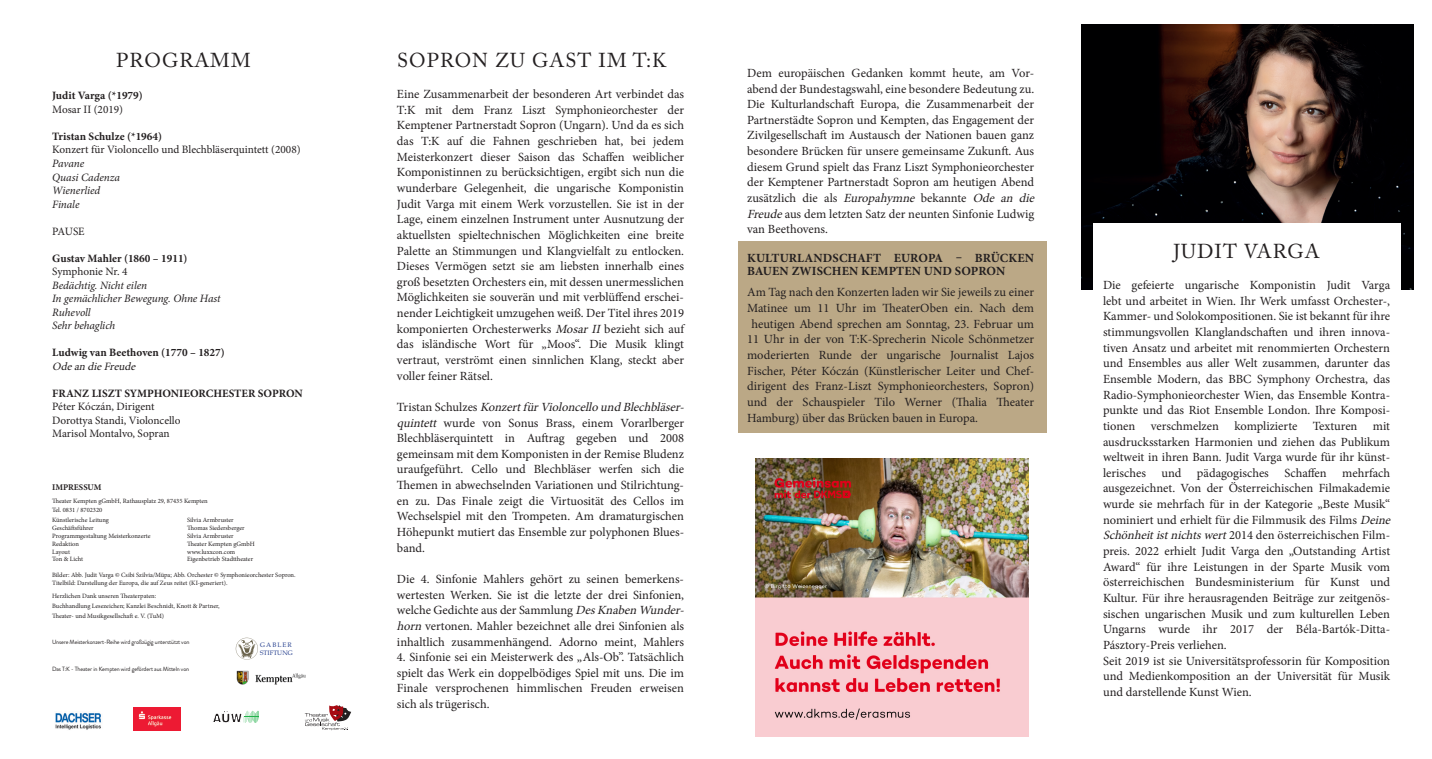
<style>
.page{position:relative;width:1432px;height:759px;background:#fff}
.page>*{position:absolute;margin:0;border:0;box-sizing:border-box;transform-origin:0 0}
.t1{font:20px "Adobe Caslon Pro";letter-spacing:.055em;color:#231f20}
.t2{font:12.5px/15.6px "Minion Pro";color:#231f20}
.t3{font:700 12.5px/13.1px "Minion Pro";letter-spacing:.01em;color:#231f20}
.t4{font:11.25px/13.5px "Minion Pro";color:#231f20}
.t5{font:700 11.25px "Minion Pro";color:#231f20}
.t6{font:italic 11.25px/13.5px "Minion Pro";letter-spacing:-.005em;color:#231f20}
.t7{font:italic 11.25px "Minion Pro";color:#231f20}
.t8{font:700 8.62px "Minion Pro";color:#231f20}
.t9{font:6.5px/9.8px "Minion Pro";color:#231f20}
.t10{font:6.5px/7.8px "Book Antiqua";color:#253f8e}
.t11{font:6.12px "Brandon Grotesque";letter-spacing:-.02em;color:#231f20}
.s1{font-style:italic}
</style>
<div class="page">
<div style="left:738px;top:241px;width:308px;height:191px;background:#bba886"></div>
<img style="left:1081px;top:25px;width:332px;height:264px">
<div style="left:1092px;top:223px;width:308px;height:139px;background:#fff"></div>
<img style="left:236px;top:670px;width:70px;height:15px">
<svg style="left:236px;top:637px;width:22px;height:22px"></svg>
<img style="left:55px;top:712px;width:46px;height:17px">
<img style="left:134px;top:707px;width:46px;height:23px">
<svg style="left:213px;top:710px;width:46px;height:13px"></svg>
<svg style="left:305px;top:705px;width:46px;height:25px"></svg>
<img style="left:755px;top:459px;width:273px;height:277px">
<h1 class="t1" style="left:116px;top:48px;width:136px">PROGRAMM</h1>
<p class="t5" style="left:52px;top:88px;width:92px">Judit Varga (*1979)</p>
<p class="t4" style="left:52px;top:103px;width:72px">Mosar II (2019)</p>
<p class="t5" style="left:52px;top:128px;width:111px">Tristan Schulze (*1964)</p>
<p class="t4" style="left:52px;top:143px;width:250px">Konzert für Violoncello und Blechbläserquintett (2008)</p>
<p class="t6" style="left:52px;top:156px;width:69px">Pavane<br>Quasi Cadenza<br>Wienerlied<br>Finale</p>
<p class="t4" style="left:52px;top:224px;width:34px">PAUSE</p>
<p class="t5" style="left:52px;top:250px;width:137px">Gustav Mahler (1860 – 1911)</p>
<p class="t4" style="left:52px;top:265px;width:77px">Symphonie Nr. 4</p>
<p class="t6" style="left:52px;top:278px;width:170px">Bedächtig. Nicht eilen<br>In gemächlicher Bewegung. Ohne Hast<br>Ruhevoll<br>Sehr behaglich</p>
<p class="t5" style="left:52px;top:344px;width:174px">Ludwig van Beethoven (1770 – 1827)</p>
<p class="t7" style="left:52px;top:358px;width:88px">Odean dieFreude</p>
<p class="t5" style="left:52px;top:385px;width:252px">FRANZ LISZT SYMPHONIEORCHESTER SOPRON</p>
<p class="t4" style="left:52px;top:400px;width:130px">Péter Kóczán, Dirigent<br>Dorottya Standi, Violoncello<br>Marisol Montalvo, Sopran</p>
<p class="t8" style="left:52px;top:481px;width:51px">IMPRESSUM</p>
<p class="t9" style="left:52px;top:495px;width:157px">Theater Kempten gGmbH, Rathausplatz 29, 87435 Kempten<br>Tel. 0831 / 8702320<br>Künstlerische Leitung</p>
<p class="t9" style="left:187px;top:515px;width:48px">Silvia Armbruster</p>
<p class="t9" style="left:52px;top:523px;width:43px">Geschäftsführer</p>
<p class="t9" style="left:187px;top:523px;width:59px">Thomas Siedersberger</p>
<p class="t9" style="left:52px;top:530px;width:100px">Programmgestaltung Meisterkonzerte</p>
<p class="t9" style="left:187px;top:530px;width:48px">Silvia Armbruster</p>
<p class="t9" style="left:52px;top:538px;width:28px">Redaktion</p>
<p class="t9" style="left:187px;top:538px;width:69px">Theater Kempten gGmbH</p>
<p class="t9" style="left:52px;top:546px;width:19px">Layout</p>
<p class="t9" style="left:187px;top:546px;width:50px">www.luxxcon.com</p>
<p class="t9" style="left:52px;top:554px;width:33px">Ton &amp; Licht</p>
<p class="t9" style="left:187px;top:554px;width:67px">Eigenbetrieb Stadttheater</p>
<p class="t9" style="left:52px;top:571px;width:245px;line-height:7.9px">Bilder: Abb. Judit Varga © Csibi Szilvia/Müpa; Abb. Orchester © Symphonieorchester Sopron.<br>Titelbild: Darstellung der Europa, die auf Zeus reitet (KI-generiert).</p>
<p class="t9" style="left:52px;top:591px;width:169px">Herzlichen Dank unseren Theaterpaten:<br>Buchhandlung Lesezeichen; Kanzlei Beschnidt, Knott &amp; Partner,<br>Theater- und Musikgesellschaft e. V. (TuM)</p>
<p class="t11" style="left:52px;top:637px;width:139px">Unsere Meisterkonzert-Reihe wird großzügig unterstützt von</p>
<p class="t11" style="left:52px;top:664px;width:139px">Das T:K - Theater in Kempten wird gefördert aus Mitteln von</p>
<p class="t10" style="left:260px;top:640px;width:34px">GABLER<br>STIFTUNG</p>
<h1 class="t1" style="left:397px;top:48px;width:271px">SOPRON ZU GAST IM T:K</h1>
<p class="t2" style="left:397px;top:86px;width:289px;text-align:justify">Eine Zusammenarbeit der besonderen Art verbindet das T:K mit dem Franz Liszt Symphonieorchester der Kemptener Partnerstadt Sopron (Ungarn). Und da es sich das T:K auf die Fahnen geschrieben hat, bei jedem Meisterkonzert dieser Saison das Schaffen weiblicher Komponistinnen zu berücksichtigen, ergibt sich nun die wunderbare Gelegenheit, die ungarische Komponistin Judit Varga mit einem Werk vorzustellen. Sie ist in der Lage, einem einzelnen Instrument unter Ausnutzung der aktuellsten spieltechnischen Möglichkeiten eine breite Palette an Stimmungen und Klangvielfalt zu entlocken.<br>Dieses Vermögen setzt sie am liebsten innerhalb eines groß besetzten Orchesters ein, mit dessen unermesslichen Möglichkeiten sie souverän und mit verblüffend erschei&shy;nender Leichtigkeit umzugehen weiß. Der Titel ihres 2019 komponierten Orchesterwerks <span class="s1">MosarII</span>bezieht sich auf das isländische Wort für „Moos“. Die Musik klingt vertraut, verströmt einen sinnlichen Klang, steckt aber voller feiner Rätsel.</p>
<p class="t2" style="left:397px;top:399px;width:292px">Tr i s t a n S c h u l z e s <span class="s1">KonzertfürVioloncelloundBlechbläser&shy;quintett</span> wurde von Sonus Brass, einem Vorarlberger Blechbläserquintett in Auftrag gegeben und 2008 gemeinsam mit dem Komponisten in der Remise Bludenz uraufgeführt. Cello und Blechbläser werfen sich die Themen in abwechselnden Variationen und Stilrichtung&shy;en zu. Das Finale zeigt die Virtuosität des Cellos im Wechselspiel mit den Trompeten. Am dramaturgischen Höhepunkt mutiert das Ensemble zur polyphonen Blues&shy;band.</p>
<p class="t2" style="left:397px;top:571px;width:292px">Die 4. Sinfonie Mahlers gehört zu seinen bemerkens&shy;wertesten Werken. Sie ist die letzte der drei Sinfonien, welche Gedichte aus der Sammlung <span class="s1">DesKnaben Wunder&shy;horn</span> vertonen. Mahler bezeichnet alle drei Sinfonien als inhaltlich zusammenhängend. Adorno meint, Mahlers</p>
<p class="t2" style="left:397px;top:649px;width:289px;text-align:justify">4. Sinfonie sei ein Meisterwerk des „Als-Ob”. Tatsächlich spielt das Werk ein doppelbödiges Spiel mit uns. Die im Finale versprochenen himmlischen Freuden erweisen sich als trügerisch.</p>
<p class="t2" style="left:747px;top:65px;width:292px">Dem europäischen Gedanken kommt heute, am Vor&shy;abend der Bundestagswahl, eine besondere Bedeutung zu.<br>Die Kulturlandschaft Europa, die Zusammenarbeit der Partnerstädte Sopron und Kempten, das Engagement der Zivilgesellschaft im Austausch der Nationen bauen ganz besondere Brücken für unsere gemeinsame Zukunft. Aus diesem Grund spielt das Franz Liszt Symphonieorchester der Kemptener Partnerstadt Sopron am heutigen Abend zusätzlich die als <span class="s1">Europahymne</span> bekannte <span class="s1">Ode an die Freude</span>aus dem letzten Satz der neunten Sinfonie Ludwig van Beethovens.</p>
<p class="t3" style="left:747px;top:251px;width:288px">KULTURLANDSCHAFT EUROPA – BRÜCKEN<br>BAUEN ZWISCHEN KEMPTEN UND SOPRON</p>
<p class="t2" style="left:747px;top:284px;width:289px">Am Tag nach den Konzerten laden wir Sie jeweils zu einer</p>
<p class="t2" style="left:747px;top:300px;width:289px">Matinee um 11 Uhr im TheaterOben ein. Nach dem</p>
<p class="t2" style="left:751px;top:316px;width:284px">heutigen Abend sprechen am Sonntag, 23. Februar um</p>
<p class="t2" style="left:747px;top:331px;width:288px">11 Uhr in der von T:K-Sprecherin Nicole Schönmetzer</p>
<p class="t2" style="left:747px;top:347px;width:289px">moderierten Runde der ungarische Journalist Lajos</p>
<p class="t2" style="left:747px;top:363px;width:289px">Fischer, Péter Kóczán (Künstlerischer Leiter und Chef-</p>
<p class="t2" style="left:747px;top:378px;width:289px">dirigent des Franz-Liszt Symphonieorchesters, Sopron)</p>
<p class="t2" style="left:747px;top:394px;width:289px">und der Schauspieler Tilo Werner (Thalia Theater</p>
<p class="t2" style="left:747px;top:409px;width:232px">Hamburg) über das Brücken bauen in Europa.</p>
<h1 class="t1" style="left:1173px;top:239px;width:148px">JUDIT VARGA</h1>
<p class="t2" style="left:1103px;top:277px;width:292px">Die gefeierte ungarische Komponistin Judit Varga lebt und arbeitet in Wien. Ihr Werk umfasst Orchester-, Kammer- und Solokompositionen. Sie ist bekannt für ihre stimmungsvollen Klanglandschaften und ihren innova&shy;tiven Ansatz und arbeitet mit renommierten Orchestern und Ensembles aus aller Welt zusammen, darunter das Ensemble Modern, das BBC Symphony Orchestra, das Radio-Symphonieorchester Wien, das Ensemble Kontra&shy;punkte und das Riot Ensemble London. Ihre Komposi&shy;tionen verschmelzen komplizierte Texturen mit ausdrucksstarken Harmonien und ziehen das Publikum weltweit in ihren Bann. Judit Varga wurde für ihr künst&shy;lerisches und pädagogisches Schaffen mehrfach ausgezeichnet. Von der Österreichischen Filmakademie wurde sie mehrfach für in der Kategorie „Beste Musik“ nominiert und erhielt für die Filmmusik des Films <span class="s1">Deine Schönheitistnichtswert</span>2014 den österreichischen Film&shy;preis. 2022 erhielt Judit Varga den „Outstanding Artist Award“ für ihre Leistungen in der Sparte Musik vom österreichischen Bundesministerium für Kunst und Kultur. Für ihre herausragenden Beiträge zur zeitgenös&shy;sischen ungarischen Musik und zum kulturellen Leben Ungarns wurde ihr 2017 der Béla-Bartók-Ditta-Pásztory-Preis verliehen.<br>Seit 2019 ist sie Universitätsprofessorin für Komposition und Medienkomposition an der Universität für Musik und darstellende Kunst Wien.</p>
</div>
